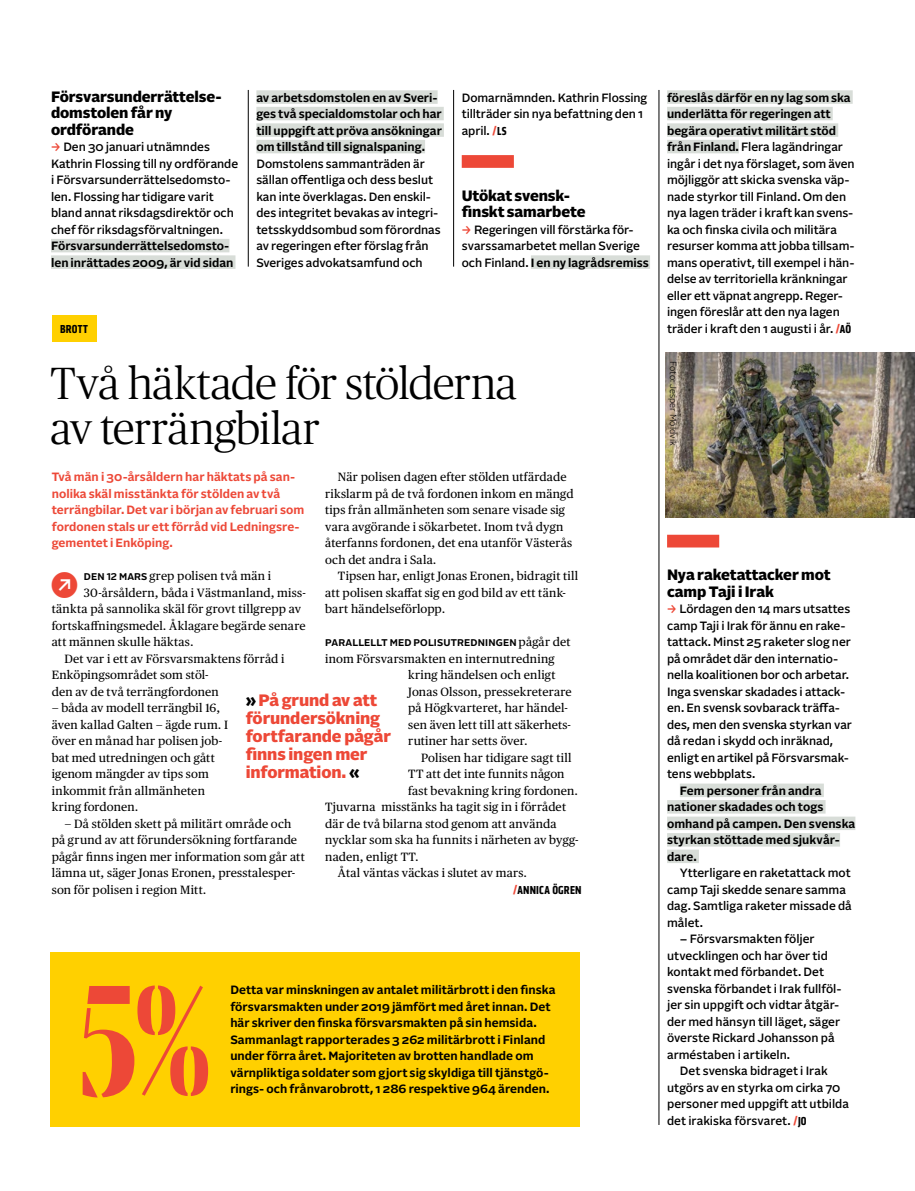
<style>
.page{position:relative;width:915px;height:1191px;background:#fff}
.page>*{position:absolute;margin:0;border:0;box-sizing:border-box;transform-origin:0 0}
.t1{font:700 161.55px "Fino Stencil";color:#ed4837}
.t2{font:300 45px/45px "Publico Headline";letter-spacing:-.01em;color:#000}
.t3{font:900 16.5px/18px "Alrightv 2 Normal";letter-spacing:-.005em;color:#ed4837}
.t4{font:900 15px/16.5px "Alrightv 2 Normal";letter-spacing:-.005em;color:#000}
.t5{font:500 12px/16.5px "Alrightv 2 Normal";color:#000}
.t6{font:12px/16.5px "Publico Text Sv";letter-spacing:.015em;color:#000}
.t7{font:700 12px/16.5px "Alrightv 2 Normal";letter-spacing:.005em;color:#000}
.t8{font:700 12px/16.5px "Alrightv 2 Normal";letter-spacing:.005em;color:#ed4837}
.t9{font:700 12px "Klavika Condensed";letter-spacing:.015em;color:#000}
.t10{font:700 9.75px "Alrightv 2 Normal";letter-spacing:.02em;color:#000}
.t11{font:300 9px "Alrightv 2 Normal";letter-spacing:.01em;color:#000}
.s1{font-family:"Klavika Condensed";font-weight:700;color:#ed4837}
.s2{font-family:"Klavika Condensed";font-weight:700}
.s3{font-weight:700}
.s4{font-family:"Alrightv 2 Normal";font-weight:700;font-size:9.75px}
.s5{font-family:"Publico Text Sv";font-weight:400;font-size:12px}
.s6{color:#ed4837}
.s7{color:#000}
</style>
<div class="page">
<div style="left:51px;top:239px;width:178px;height:13px;background:#d8ddd8"></div>
<div style="left:51px;top:255px;width:184px;height:14px;background:#d8ddd8"></div>
<div style="left:256px;top:90px;width:181px;height:14px;background:#d8ddd8"></div>
<div style="left:256px;top:107px;width:187px;height:13px;background:#d8ddd8"></div>
<div style="left:256px;top:123px;width:188px;height:14px;background:#d8ddd8"></div>
<div style="left:256px;top:140px;width:169px;height:13px;background:#d8ddd8"></div>
<div style="left:461px;top:155px;width:52px;height:13px;background:#ed4837"></div>
<div style="left:530px;top:255px;width:119px;height:14px;background:#d8ddd8"></div>
<hr style="left:658px;top:90px;width:1px;height:1035px;background:#000">
<hr style="left:453px;top:90px;width:1px;height:177px;background:#000">
<hr style="left:248px;top:90px;width:1px;height:177px;background:#000">
<div style="left:666px;top:90px;width:186px;height:14px;background:#d8ddd8"></div>
<div style="left:666px;top:107px;width:166px;height:13px;background:#d8ddd8"></div>
<div style="left:666px;top:123px;width:171px;height:14px;background:#d8ddd8"></div>
<div style="left:666px;top:140px;width:72px;height:13px;background:#d8ddd8"></div>
<div style="left:666px;top:535px;width:53px;height:12px;background:#ed4837"></div>
<div style="left:679px;top:783px;width:144px;height:14px;background:#d8ddd8"></div>
<div style="left:666px;top:800px;width:159px;height:13px;background:#d8ddd8"></div>
<div style="left:666px;top:816px;width:189px;height:14px;background:#d8ddd8"></div>
<div style="left:666px;top:833px;width:173px;height:13px;background:#d8ddd8"></div>
<div style="left:666px;top:849px;width:32px;height:14px;background:#d8ddd8"></div>
<div style="left:50px;top:952px;width:529px;height:174px;background:#ffd000"></div>
<div style="left:52px;top:316px;width:44px;height:26px;background:#ffd000"></div>
<img style="left:665px;top:352px;width:249px;height:165px">
<p class="t4" style="left:51px;top:87px;width:170px">Försvarsunderrättelse&shy;domstolen får ny ordförande</p>
<p class="t5" style="left:51px;top:138px;width:188px;text-indent:12px">Den 30 januari utnämndes<br>Kathrin Flossing till ny ordförande i Försvarsunderrättelsedomsto&shy;len. Flossing har tidigare varit bland annat riksdagsdirektör och chef för riksdagsförvaltningen.</p>
<p class="t7" style="left:51px;top:237px;width:184px">Försvarsunderrättelsedomsto&shy;len inrättades 2009, är vid sidan</p>
<p class="t7" style="left:256px;top:88px;width:187px">av arbetsdomstolen en av Sveri&shy;ges två specialdomstolar och har till uppgift att pröva ansökningar om tillstånd till signalspaning.</p>
<p class="t5" style="left:256px;top:154px;width:186px">Domstolens sammanträden är sällan offentliga och dess beslut kan inte överklagas. Den enskil&shy;des integritet bevakas av integri&shy;tetsskyddsombud som förordnas av regeringen efter förslag från<br>Sveriges advokatsamfund och</p>
<p class="t5" style="left:461px;top:88px;width:187px">Domarnämnden. Kathrin Flossing tillträder sin nya befattning den 1 april. <span class="s1">/</span><span class="s2">LS</span></p>
<p class="t4" style="left:461px;top:186px;width:125px">Utökat svensk&shy;finskt samarbete</p>
<p class="t5" style="left:461px;top:220px;width:188px;text-indent:12px">Regeringen vill förstärka för&shy;svarssamarbetet mellan Sverige och Finland. <span class="s3">I en ny lagrådsremiss</span></p>
<p class="t9" style="left:60px;top:322px;width:29px">BROTT</p>
<h2 class="t2" style="left:50px;top:358px;width:468px">Två häktade för stölderna av terrängbilar</h2>
<p class="t8" style="left:52px;top:468px;width:254px">Två män i 30-årsåldern har häktats på san&shy;nolika skäl misstänkta för stölden av två terrängbilar. Det var i början av februari som fordonen stals ur ett förråd vid Ledningsre&shy;gementet i Enköping.</p>
<p class="t6" style="left:84px;top:567px;width:189px"><span class="s4">DEN 12 MARS</span> grep polisen två män i</p>
<p class="t6" style="left:84px;top:583px;width:223px">30-årsåldern, båda i Västmanland, miss-</p>
<p class="t6" style="left:52px;top:600px;width:251px">tänkta på sannolika skäl för grovt tillgrepp av</p>
<p class="t6" style="left:52px;top:616px;width:255px">fortskaffningsmedel. Åklagare begärde senare</p>
<p class="t6" style="left:52px;top:633px;width:143px">att männen skulle häktas.</p>
<p class="t6" style="left:64px;top:649px;width:221px">Det var i ett av Försvarsmaktens förråd i</p>
<p class="t6" style="left:52px;top:666px;width:158px">Enköpingsområdet som stöl-</p>
<p class="t6" style="left:52px;top:682px;width:168px">den av de två terrängfordonen</p>
<p class="t6" style="left:52px;top:699px;width:178px">– båda av modell terrängbil 16, även kallad Galten – ägde rum. I över en månad har polisen job&shy;bat med utredningen och gått igenom mängder av tips som inkommit från allmänheten kring fordonen.</p>
<p class="t6" style="left:52px;top:814px;width:254px;text-indent:13px">– Då stölden skett på militärt område och på grund av att förundersökning fortfarande pågår finns ingen mer information som går att lämna ut, säger Jonas Eronen, presstalesper&shy;son för polisen i region Mitt.</p>
<p class="t6" style="left:325px;top:468px;width:250px;text-indent:13px">När polisen dagen efter stölden utfärdade rikslarm på de två fordonen inkom en mängd tips från allmänheten som senare visade sig vara avgörande i sökarbetet. Inom två dygn återfanns fordonen, det ena utanför Västerås och det andra i Sala.</p>
<p class="t6" style="left:325px;top:567px;width:254px;text-indent:13px">Tipsen har, enligt Jonas Eronen, bidragit till att polisen skaffat sig en god bild av ett tänk&shy;bart händelseförlopp.</p>
<p class="t10" style="left:325px;top:636px;width:247px">PARALLELLT MED POLISUTREDNINGEN <span class="s5">pågår det</span></p>
<p class="t6" style="left:408px;top:649px;width:165px;text-indent:-83px">inom Försvarsmakten en internutredning kring händelsen och enligt<br>Jonas Olsson, pressekreterare på Högkvarteret, har händel&shy;sen även lett till att säkerhets&shy;rutiner har setts över.</p>
<p class="t6" style="left:421px;top:748px;width:152px">Polisen har tidigare sagt till</p>
<p class="t6" style="left:408px;top:765px;width:158px">TT att det inte funnits någon</p>
<p class="t6" style="left:408px;top:781px;width:171px">fast bevakning kring fordonen.</p>
<p class="t6" style="left:325px;top:798px;width:242px">Tjuvarna misstänks ha tagit sig in i förrådet</p>
<p class="t6" style="left:325px;top:814px;width:233px">där de två bilarna stod genom att använda</p>
<p class="t6" style="left:325px;top:831px;width:255px">nycklar som ska ha funnits i närheten av bygg-</p>
<p class="t6" style="left:325px;top:847px;width:95px">naden, enligt TT.</p>
<p class="t6" style="left:338px;top:864px;width:191px">Åtal väntas väckas i slutet av mars.</p>
<p class="t9" style="left:512px;top:882px;width:70px"><span class="s6">/</span>ANNICA ÖGREN</p>
<h3 class="t3" style="left:245px;top:690px;width:147px"><span class="s7">»</span> På grund av att förundersökning fortfarande pågår finns ingen mer information. <span class="s7">«</span></h3>
<h1 class="t1" style="left:78px;top:945px;width:135px">5%</h1>
<p class="t7" style="left:230px;top:981px;width:326px">Detta var minskningen av antalet militärbrott i den finska försvarsmakten under 2019 jämfört med året innan. Det här skriver den finska försvarsmakten på sin hemsida.<br>Sammanlagt rapporterades 3 262 militärbrott i Finland under förra året. Majoriteten av brotten handlade om värnpliktiga soldater som gjort sig skyldiga till tjänstgö&shy;rings- och frånvarobrott, 1 286 respektive 964 ärenden.</p>
<p class="t5" style="left:666px;top:88px;width:189px"><span class="s3">föreslås därför en ny lag som ska underlätta för regeringen att begära operativt militärt stöd från Finland.</span> Flera lagändringar ingår i det nya förslaget, som även möjliggör att skicka svenska väp&shy;nade styrkor till Finland. Om den nya lagen träder i kraft kan svens&shy;ka och finska civila och militära resurser komma att jobba tillsam&shy;mans operativt, till exempel i hän&shy;delse av territoriella kränkningar eller ett väpnat angrepp. Reger&shy;ingen föreslår att den nya lagen träder i kraft den 1 augusti i år. <span class="s1">/</span><span class="s2">AÖ</span></p>
<p class="t11" style="left:679px;top:360px;width:86px;rotate:90deg">Foto: Jesper Moldvik</p>
<p class="t4" style="left:666px;top:566px;width:165px">Nya raketattacker mot camp Taji i Irak</p>
<p class="t5" style="left:666px;top:600px;width:186px;text-indent:12px">Lördagen den 14 mars utsattes camp Taji i Irak för ännu en rake&shy;tattack. Minst 25 raketer slog ner på området där den internatio&shy;nella koalitionen bor och arbetar.<br>Inga svenskar skadades i attack&shy;en. En svensk sovbarack träffa&shy;des, men den svenska styrkan var då redan i skydd och inräknad, enligt en artikel på Försvarsmak&shy;tens webbplats.</p>
<p class="t7" style="left:666px;top:781px;width:190px;text-indent:13px">Fem personer från andra nationer skadades och togs omhand på campen. Den svenska styrkan stöttade med sjukvår&shy;dare.</p>
<p class="t5" style="left:666px;top:864px;width:186px;text-indent:13px">Ytterligare en raketattack mot camp Taji skedde senare samma dag. Samtliga raketer missade då målet.</p>
<p class="t5" style="left:666px;top:930px;width:176px;text-indent:13px">– Försvarsmakten följer utvecklingen och har över tid kontakt med förbandet. Det svenska förbandet i Irak fullföl&shy;jer sin uppgift och vidtar åtgär&shy;der med hänsyn till läget, säger överste Rickard Johansson på arméstaben i artikeln.</p>
<p class="t5" style="left:666px;top:1062px;width:183px;text-indent:13px">Det svenska bidraget i Irak utgörs av en styrka om cirka 70 personer med uppgift att utbilda det irakiska försvaret. <span class="s1">/</span><span class="s2">JO</span></p>
</div>
